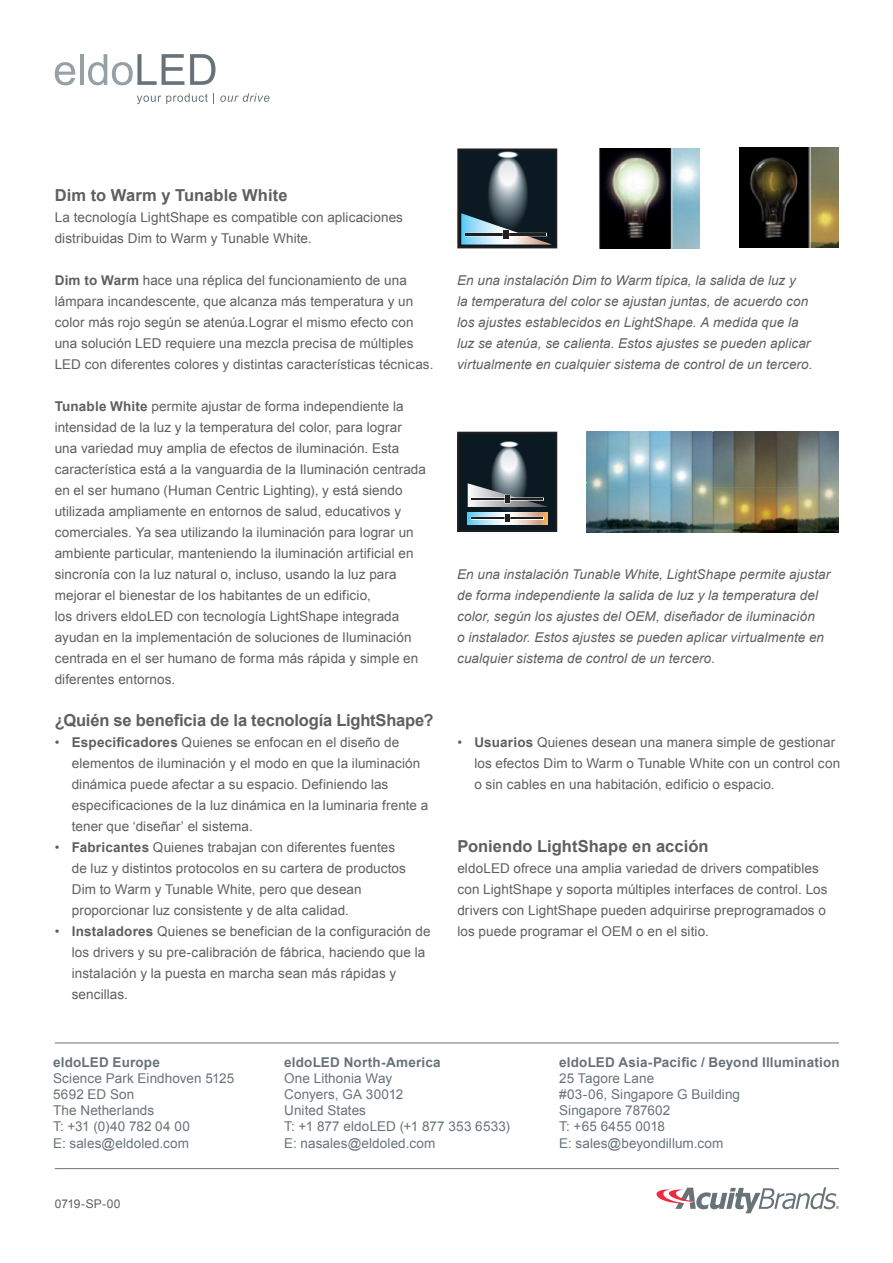
<style>
.page{position:relative;width:893px;height:1263px;background:#fff}
.page>*{position:absolute;margin:0;border:0;box-sizing:border-box;transform-origin:0 0}
.t1{font:700 16.5px "Arial";letter-spacing:-.005em;color:#5f5f62}
.t2{font:13.5px/21px "Arial";letter-spacing:.005em;color:#5f5f62}
.t3{font:italic 13.5px/21px "Arial";letter-spacing:.005em;color:#5f5f62}
.t4{font:13.5px/16.2px "Arial";letter-spacing:.01em;color:#687379}
.t5{font:700 13.5px "Arial";letter-spacing:.015em;color:#687379}
.t6{font:12px "Arial";letter-spacing:-.005em;color:#5f5f62}
.s1{font-weight:700}
</style>
<div class="page">
<svg style="left:656px;top:1187px;width:183px;height:26px"></svg>
<hr style="left:55px;top:1042px;width:784px;height:1px;background:#687379">
<hr style="left:55px;top:1168px;width:784px;height:1px;background:#687379">
<img style="left:460px;top:151px;width:94px;height:94px">
<svg style="left:461px;top:213px;width:91px;height:32px;background:#5d747e"></svg>
<div style="left:503px;top:230px;width:5px;height:9px;background:#231f20"></div>
<div style="left:457px;top:148px;width:100px;height:100px;border:2px solid #231f20"></div>
<img style="left:460px;top:435px;width:94px;height:94px">
<svg style="left:468px;top:483px;width:80px;height:24px;background:#737b7f"></svg>
<div style="left:505px;top:495px;width:5px;height:8px;background:#231f20"></div>
<svg style="left:468px;top:512px;width:79px;height:12px"></svg>
<svg style="left:471px;top:514px;width:73px;height:9px"></svg>
<div style="left:457px;top:432px;width:100px;height:100px;border:2px solid #231f20"></div>
<img style="left:587px;top:432px;width:252px;height:100px">
<img style="left:599px;top:148px;width:100px;height:100px">
<img style="left:739px;top:147px;width:100px;height:100px">
<svg style="left:137px;top:93px;width:77px;height:11px"></svg>
<svg style="left:220px;top:93px;width:49px;height:9px"></svg>
<svg style="left:55px;top:62px;width:20px;height:23px"></svg>
<hr style="left:80px;top:54px;width:4px;height:31px;background:#96a1a5">
<svg style="left:88px;top:54px;width:96px;height:31px"></svg>
<svg style="left:190px;top:54px;width:25px;height:31px"></svg>
<p class="t1" style="left:55px;top:184px;width:234px">Dim to Warm y Tunable White</p>
<p class="t2" style="left:55px;top:207px;width:350px">La tecnología LightShape es compatible con aplicaciones distribuidas Dim to Warm y Tunable White.</p>
<p class="t2" style="left:55px;top:270px;width:380px"><span class="s1">Dim to Warm</span> hace una réplica del funcionamiento de una lámpara incandescente, que alcanza más temperatura y un color más rojo según se atenúa.Lograr el mismo efecto con una solución LED requiere una mezcla precisa de múltiples LED con diferentes colores y distintas características técnicas.</p>
<p class="t2" style="left:55px;top:396px;width:373px"><span class="s1">Tunable White</span> permite ajustar de forma independiente la intensidad de la luz y la temperatura del color, para lograr una variedad muy amplia de efectos de iluminación. Esta característica está a la vanguardia de la Iluminación centrada en el ser humano (Human Centric Lighting), y está siendo utilizada ampliamente en entornos de salud, educativos y comerciales. Ya sea utilizando la iluminación para lograr un ambiente particular, manteniendo la iluminación artificial en sincronía con la luz natural o, incluso, usando la luz para mejorar el bienestar de los habitantes de un edificio,<br>los drivers eldoLED con tecnología LightShape integrada ayudan en la implementación de soluciones de Iluminación centrada en el ser humano de forma más rápida y simple en diferentes entornos.</p>
<p class="t1" style="left:55px;top:709px;width:380px">¿Quién se beneficia de la tecnología LightShape?</p>
<p class="t2" style="left:72px;top:732px;width:358px;text-indent:-17px">• <span class="s1">Especificadores</span> Quienes se enfocan en el diseño de elementos de iluminación y el modo en que la iluminación dinámica puede afectar a su espacio. Definiendo las especificaciones de la luz dinámica en la luminaria frente a tener que ‘diseñar’ el sistema.</p>
<p class="t2" style="left:72px;top:837px;width:336px;text-indent:-17px">• <span class="s1">Fabricantes</span> Quienes trabajan con diferentes fuentes de luz y distintos protocolos en su cartera de productos Dim to Warm y Tunable White, pero que desean proporcionar luz consistente y de alta calidad.</p>
<p class="t2" style="left:72px;top:921px;width:360px;text-indent:-17px">• <span class="s1">Instaladores</span> Quienes se benefician de la configuración de los drivers y su pre-calibración de fábrica, haciendo que la instalación y la puesta en marcha sean más rápidas y sencillas.</p>
<p class="t3" style="left:457px;top:270px;width:357px">En una instalación Dim to Warm típica, la salida de luz y<br>la temperatura del color se ajustan juntas, de acuerdo con los ajustes establecidos en LightShape. A medida que la luz se atenúa, se calienta. Estos ajustes se pueden aplicar virtualmente en cualquier sistema de control de un tercero.</p>
<p class="t3" style="left:457px;top:564px;width:375px">En una instalación Tunable White, LightShape permite ajustar de forma independiente la salida de luz y la temperatura del color, según los ajustes del OEM, diseñador de iluminación<br>o instalador. Estos ajustes se pueden aplicar virtualmente en cualquier sistema de control de un tercero.</p>
<p class="t2" style="left:474px;top:732px;width:367px;text-indent:-17px">• <span class="s1">Usuarios</span> Quienes desean una manera simple de gestionar los efectos Dim to Warm o Tunable White con un control con o sin cables en una habitación, edificio o espacio.</p>
<p class="t1" style="left:457px;top:835px;width:253px">Poniendo LightShape en acción</p>
<p class="t2" style="left:457px;top:858px;width:372px">eldoLED ofrece una amplia variedad de drivers compatibles con LightShape y soporta múltiples interfaces de control. Los drivers con LightShape pueden adquirirse preprogramados o los puede programar el OEM o en el sitio.</p>
<p class="t5" style="left:53px;top:1053px;width:108px">eldoLED Europe</p>
<p class="t4" style="left:53px;top:1070px;width:183px">Science Park Eindhoven 5125<br>5692 ED Son<br>The Netherlands<br>T: +31 (0)40 782 04 00<br>E: sales@eldoled.com</p>
<p class="t6" style="left:55px;top:1197px;width:67px">0719-SP-00</p>
<p class="t5" style="left:284px;top:1053px;width:158px">eldoLED North-America</p>
<p class="t4" style="left:284px;top:1070px;width:227px">One Lithonia Way<br>Conyers, GA 30012<br>United States<br>T: +1 877 eldoLED (+1 877 353 6533)<br>E: nasales@eldoled.com</p>
<p class="t5" style="left:559px;top:1053px;width:282px">eldoLED Asia-Pacific / Beyond Illumination</p>
<p class="t4" style="left:559px;top:1070px;width:182px">25 Tagore Lane<br>#03-06, Singapore G Building<br>Singapore 787602<br>T: +65 6455 0018<br>E: sales@beyondillum.com</p>
</div>
